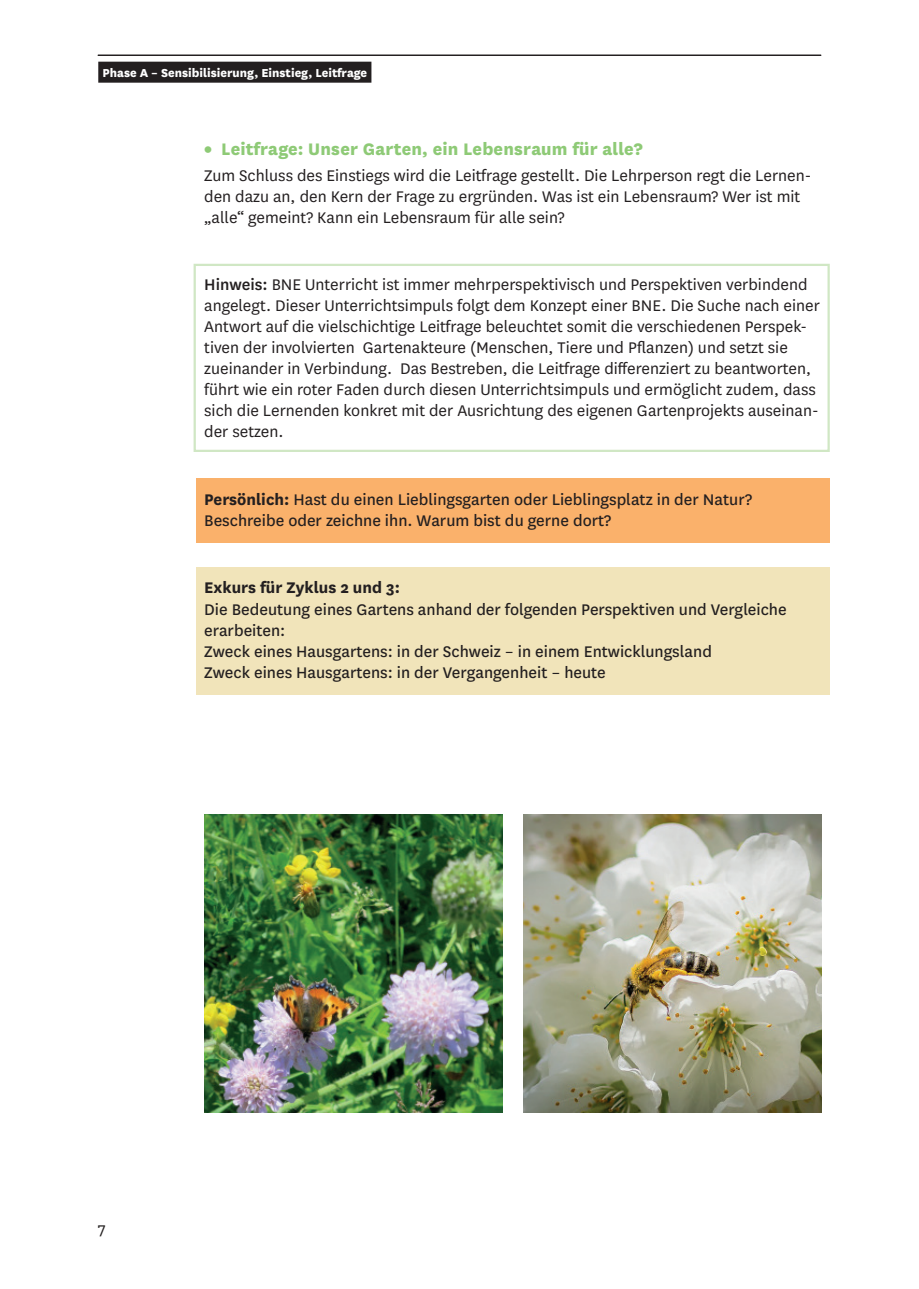
<style>
.page{position:relative;width:919px;height:1289px;background:#fff}
.page>*{position:absolute;margin:0;border:0;box-sizing:border-box;transform-origin:0 0}
.t1{font:800 19.5px "National";letter-spacing:.01em;color:#8eca76}
.t2{font:18px/21px "National";color:#231f20}
.t3{font:18px/21px "National";color:#231f20}
.t4{font:700 18px "National";color:#231f20}
.t5{font:800 13.5px "National";color:#fff}
.s1{font-weight:900}
.s2{font-weight:500}
.s3{font-weight:700}
</style>
<div class="page">
<div style="left:196px;top:478px;width:633px;height:65px;background:#fab16b"></div>
<div style="left:196px;top:567px;width:633px;height:127px;background:#f1e4ba"></div>
<img style="left:523px;top:814px;width:298px;height:298px">
<img style="left:204px;top:814px;width:298px;height:298px">
<hr style="left:98px;top:55px;width:723px;height:1px;background:#231f20">
<div style="left:98px;top:62px;width:273px;height:21px;background:#231f20"></div>
<div style="left:193px;top:264px;width:636px;height:188px;border:2px solid #d0e7c4"></div>
<p class="t5" style="left:102px;top:63px;width:266px">Phase A – Sensibilisierung, Einstieg, Leitfrage</p>
<p class="t1" style="left:204px;top:135px;width:440px"><span class="s1">•</span> Leitfrage: Unser Garten, ein Lebensraum für alle?</p>
<p class="t2" style="left:204px;top:164px;width:608px">Zum Schluss des Einstiegs wird die Leitfrage gestellt. Die Lehrperson regt die Lernen&shy;den dazu an, den Kern der Frage zu ergründen. Was ist ein Lebensraum? Wer ist mit „alle“ gemeint? Kann ein Lebensraum für alle sein?</p>
<p class="t2" style="left:204px;top:273px;width:617px"><span class="s2">Hinweis:</span> BNE Unterricht ist immer mehrperspektivisch und Perspektiven verbindend angelegt. Dieser Unterrichtsimpuls folgt dem Konzept einer BNE. Die Suche nach einer Antwort auf die vielschichtige Leitfrage beleuchtet somit die verschiedenen Perspek&shy;tiven der involvierten Gartenakteure (Menschen, Tiere und Pflanzen) und setzt sie zueinander in Verbindung. Das Bestreben, die Leitfrage differenziert zu beantworten, führt wie ein roter Faden durch diesen Unterrichtsimpuls und ermöglicht zudem, dass sich die Lernenden konkret mit der Ausrichtung des eigenen Gartenprojekts auseinan&shy;der setzen.</p>
<p class="t3" style="left:204px;top:488px;width:549px"><span class="s3">Persönlich:</span> Hast du einen Lieblingsgarten oder Lieblingsplatz in der Natur?<br>Beschreibe oder zeichne ihn. Warum bist du gerne dort?</p>
<p class="t4" style="left:204px;top:575px;width:197px">Exkurs für Zyklus 2 und 3:</p>
<p class="t3" style="left:204px;top:597px;width:584px">Die Bedeutung eines Gartens anhand der folgenden Perspektiven und Vergleiche erarbeiten:<br>Zweck eines Hausgartens: in der Schweiz – in einem Entwicklungsland<br>Zweck eines Hausgartens: in der Vergangenheit – heute</p>
<p class="t2" style="left:98px;top:1216px;width:10px">7</p>
</div>
